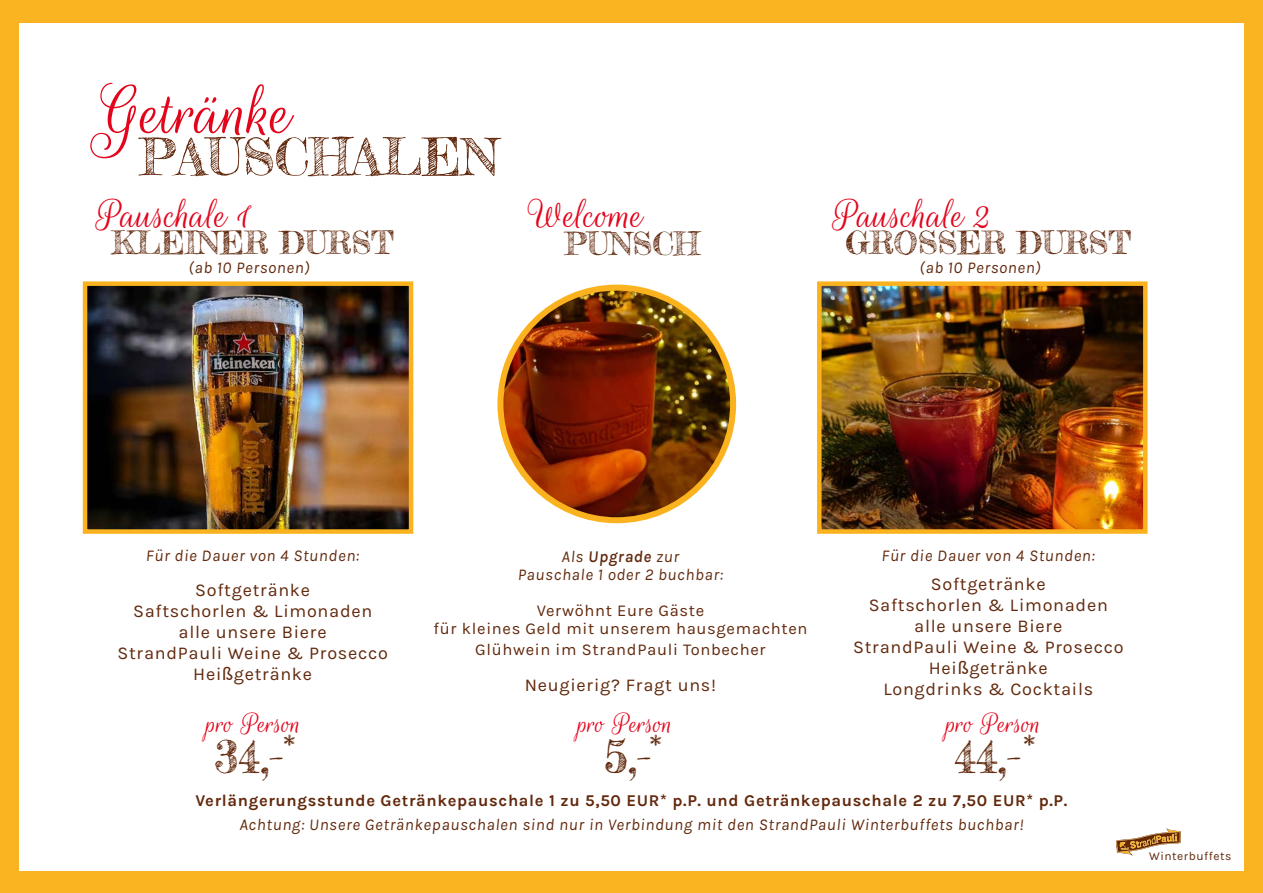
<style>
.page{position:relative;width:1263px;height:893px;background:#fab421}
.page>*{position:absolute;margin:0;border:0;box-sizing:border-box;transform-origin:0 0}
.t1{font:75px "Rouge Script";color:#e3051c}
.t2{font:51px "Frederickathe Great";color:#62290d}
.t3{font:45px "Frederickathe Great";color:#62290d}
.t4{font:43.5px "Rouge Script";color:#e3051c}
.t5{font:31.5px "Frederickathe Great";color:#62290d}
.t6{font:30px "Rouge Script";color:#e3051c}
.t7{font:30px "Frederickathe Great";color:#62290d}
.t8{font:18px/21px "Karla";letter-spacing:.04em;color:#62290d;text-align:center}
.t9{font:italic 16.5px/18px "Karla";letter-spacing:.04em;color:#62290d;text-align:center}
.t10{font:700 16.5px "Karla";letter-spacing:.04em;color:#62290d}
.t11{font:16.5px/18px "Karla";letter-spacing:.04em;color:#62290d;text-align:center}
.t12{font:12px "Karla";letter-spacing:.04em;color:#62290d}
.s1{font-family:"Arial"}
.s2{font-weight:600}
</style>
<div class="page">
<div style="left:19px;top:23px;width:1225px;height:847px;background:#fff"></div>
<svg style="left:1116px;top:828px;width:65px;height:27px"></svg>
<img style="left:504px;top:288px;width:229px;height:232px">
<div style="left:497px;top:285px;width:239px;height:238px;border:6px solid #fab31e;border-radius:50%"></div>
<img style="left:88px;top:286px;width:320px;height:243px">
<div style="left:83px;top:281px;width:330px;height:253px;border:4px solid #fab31e"></div>
<img style="left:822px;top:286px;width:320px;height:243px">
<div style="left:817px;top:281px;width:330px;height:253px;border:4px solid #fab31e"></div>
<h1 class="t1" style="left:96px;top:70px;width:198px">Getränke</h1>
<h2 class="t2" style="left:139px;top:125px;width:361px">PAUSCHALEN</h2>
<h3 class="t4" style="left:96px;top:190px;width:157px">Pauschale 1</h3>
<h3 class="t4" style="left:531px;top:191px;width:114px">Welcome</h3>
<h3 class="t4" style="left:833px;top:190px;width:160px">Pauschale 2</h3>
<p class="t9" style="left:188px;top:258px;width:123px">(ab 10 Personen)</p>
<p class="t9" style="left:919px;top:258px;width:123px">(ab 10 Personen)</p>
<h3 class="t5" style="left:112px;top:223px;width:284px">KLEINER DURST</h3>
<h3 class="t5" style="left:564px;top:224px;width:137px">PUNSCH</h3>
<h3 class="t5" style="left:845px;top:223px;width:287px">GROSSER DURST</h3>
<p class="t9" style="left:146px;top:546px;width:215px">Für die Dauer von 4 Stunden:</p>
<p class="t8" style="left:117px;top:580px;width:272px">Softgetränke<br>Saftschorlen &amp; Limonaden alle unsere Biere<br>StrandPauli Weine &amp; Prosecco<br>Hei<span class="s1">ß</span>getränke</p>
<p class="t9" style="left:518px;top:547px;width:207px">Als <span class="s2">Upgrade</span> zur<br>Pauschale 1 oder 2 buchbar:</p>
<p class="t11" style="left:433px;top:602px;width:376px">Verwöhnt Eure Gäste<br>für kleines Geld mit unserem hausgemachten</p>
<p class="t11" style="left:475px;top:641px;width:292px">Glühwein im StrandPauli Tonbecher</p>
<p class="t8" style="left:525px;top:675px;width:193px">Neugierig? Fragt uns!</p>
<p class="t9" style="left:881px;top:546px;width:215px">Für die Dauer von 4 Stunden:</p>
<p class="t8" style="left:853px;top:574px;width:272px">Softgetränke<br>Saftschorlen &amp; Limonaden alle unsere Biere<br>StrandPauli Weine &amp; Prosecco<br>Hei<span class="s1">ß</span>getränke<br>Longdrinks &amp; Cocktails</p>
<h3 class="t6" style="left:207px;top:706px;width:96px">pro Person</h3>
<h3 class="t6" style="left:578px;top:706px;width:96px">pro Person</h3>
<h3 class="t6" style="left:947px;top:706px;width:96px">pro Person</h3>
<h3 class="t3" style="left:214px;top:729px;width:70px">34,-</h3>
<h3 class="t3" style="left:604px;top:729px;width:48px">5,-</h3>
<h3 class="t3" style="left:954px;top:729px;width:68px">44,-</h3>
<h3 class="t7" style="left:283px;top:728px;width:13px">*</h3>
<h3 class="t7" style="left:650px;top:728px;width:13px">*</h3>
<h3 class="t7" style="left:1023px;top:728px;width:13px">*</h3>
<p class="t10" style="left:195px;top:790px;width:873px">Verlängerungsstunde Getränkepauschale 1 zu 5,50 EUR* p.P. und Getränkepauschale 2 zu 7,50 EUR* p.P.</p>
<p class="t9" style="left:239px;top:815px;width:786px">Achtung: Unsere Getränkepauschalen sind nur in Verbindung mit den StrandPauli Winterbuffets buchbar!</p>
<p class="t12" style="left:1149px;top:850px;width:84px">Winterbuffets</p>
</div>
